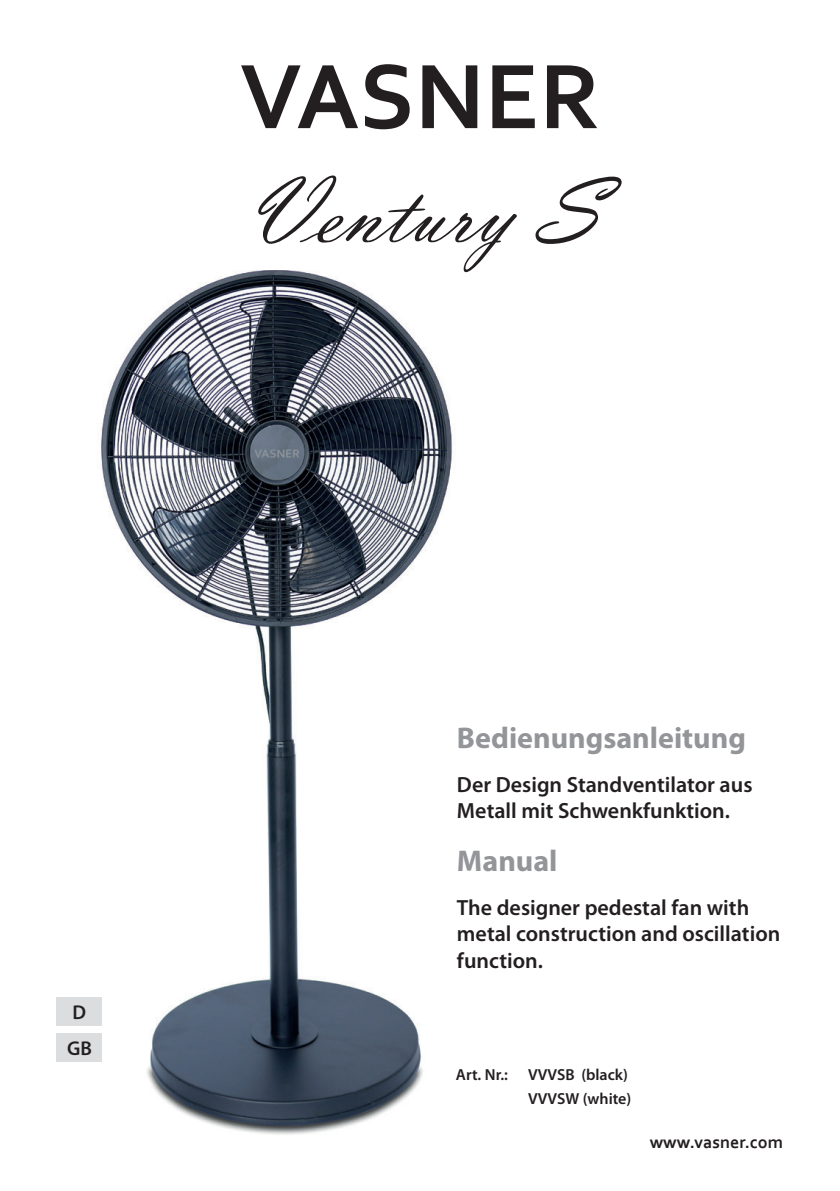
<style>
.page{position:relative;width:840px;height:1191px;background:#fff}
.page>*{position:absolute;margin:0;border:0;box-sizing:border-box;transform-origin:0 0}
.t1{font:96px "Vladimir Script";color:#231f20}
.t2{font:700 96px "Corbel";color:#231f20}
.t3{font:700 30px "Myriad Pro";color:#939598}
.t4{font:600 22px/26.4px "Myriad Pro";color:#231f20}
.t5{font:600 20px "Myriad Pro";color:#231f20}
.t6{font:700 18px "Corbel";color:#231f20}
.t7{font:600 16px/24px "Myriad Pro";color:#231f20}
</style>
<div class="page">
<img style="left:85px;top:270px;width:368px;height:865px">
<div style="left:57px;top:997px;width:45px;height:28px;background:#dcdddf"></div>
<div style="left:57px;top:1033px;width:45px;height:29px;background:#dcdddf"></div>
<p class="t2" style="left:240px;top:37px;width:361px">VASNER</p>
<p class="t1" style="left:244px;top:156px;width:352px">Ventury S</p>
<p class="t5" style="left:73px;top:999px;width:15px">D</p>
<p class="t5" style="left:67px;top:1035px;width:26px">GB</p>
<p class="t3" style="left:456px;top:719px;width:290px">Bedienungsanleitung</p>
<p class="t4" style="left:456px;top:770px;width:297px">Der Design Standventilator aus<br>Metall mit Schwenkfunktion.</p>
<p class="t3" style="left:456px;top:841px;width:102px">Manual</p>
<p class="t4" style="left:456px;top:893px;width:325px">The designer pedestal fan with metal construction and oscillation function.</p>
<p class="t7" style="left:455px;top:1062px;width:53px">Art. Nr.:</p>
<p class="t7" style="left:527px;top:1062px;width:105px">VVVSB (black)<br>VVVSW (white)</p>
<p class="t6" style="left:649px;top:1130px;width:135px">www.vasner.com</p>
</div>
